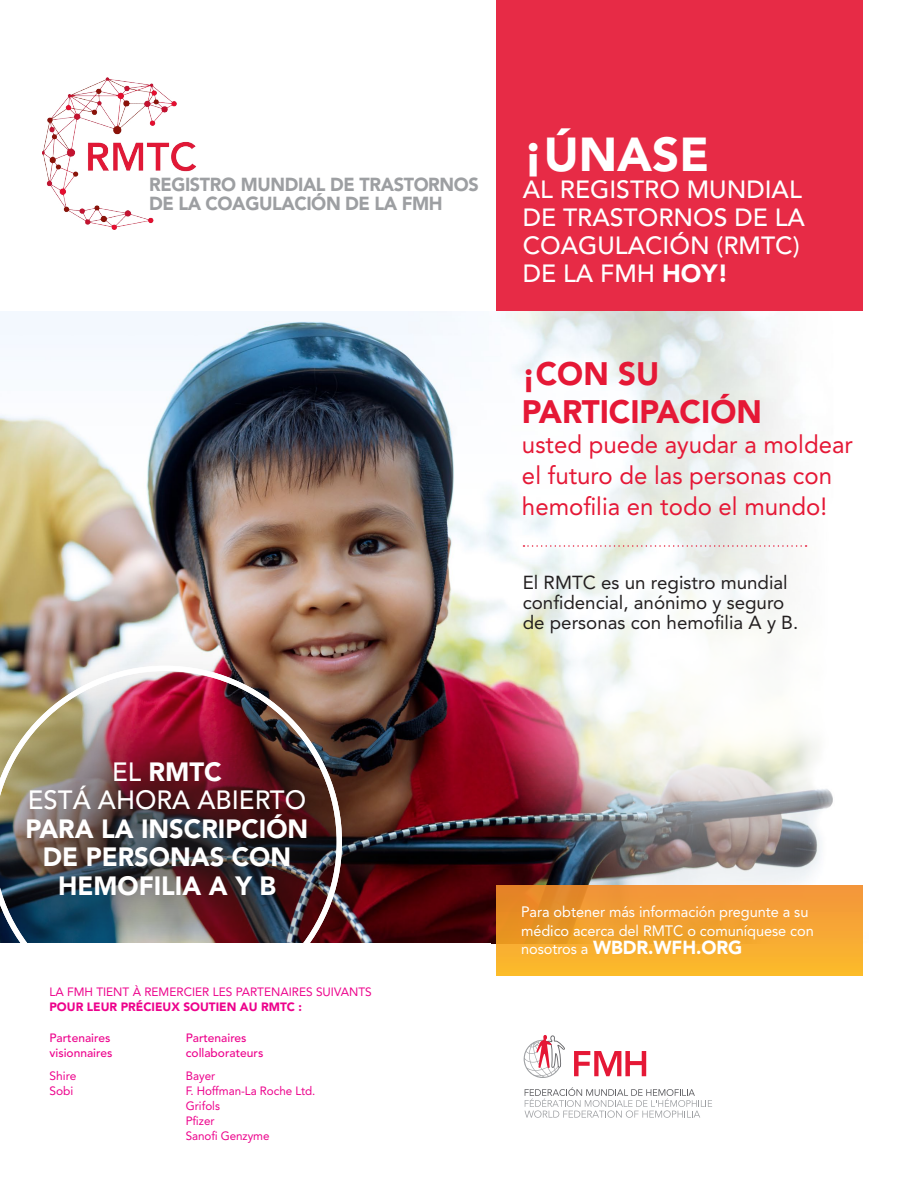
<style>
.page{position:relative;width:918px;height:1188px;background:#fff}
.page>*{position:absolute;margin:0;border:0;box-sizing:border-box;transform-origin:0 0}
.t1{font:900 47.25px "Avenir";color:#fff}
.Titre{font:900 32.25px/37.5px "Avenir";color:#e51836}
.t2{font:900 26.25px/28.5px "Avenir";color:#fff;text-align:center}
.Titre-2{font:24.75px/30.8px "Avenir";color:#e51836}
.t3{font:500 24.75px/27.8px "Avenir";color:#fff}
.t4{font:18.75px/20.2px "Avenir";color:#231f20}
.Titre-3{font:900 18.75px/18.9px "Avenir";letter-spacing:-.02em;color:#9d9fa2;scale:.96 1}
.t5{font:900 18.75px "Avenir";letter-spacing:-.005em;color:#fff}
.t6{font:15px/18.8px "Avenir";letter-spacing:-.005em;color:#fff}
.t7{font:12px/15px "Avenir";color:#ed028c}
.t8{font:500 12px/15px "Avenir";color:#ed028c}
.s1{font-weight:900}
.s2{font-weight:500}
.s3{font-weight:400;font-size:15px}
</style>
<div class="page">
<div style="left:496px;top:0;width:367px;height:311px;background:#e72b46"></div>
<img style="left:0;top:311px;width:784px;height:632px">
<img style="left:497px;top:468px;width:336px;height:417px">
<svg style="left:496px;top:885px;width:367px;height:91px;background:#f3a32f"></svg>
<div style="left:0;top:621px;width:443px;height:415px;background:#231f20;opacity:.75"></div>
<img style="left:0;top:666px;width:342px;height:277px">
<div style="left:0;top:943px;width:490px;height:245px;background:#fff"></div>
<svg style="left:524px;top:545px;width:283px;height:2px"></svg>
<svg style="left:574px;top:1051px;width:72px;height:25px"></svg>
<svg style="left:524px;top:1035px;width:41px;height:43px"></svg>
<svg style="left:525px;top:1087px;width:187px;height:31px"></svg>
<img style="left:42px;top:77px;width:154px;height:153px">
<p class="Titre-3" style="left:149px;top:175px;width:345px">REGISTRO MUNDIAL DE TRASTORNOS<br>DE LA COAGULACIÓN DE LA FMH</p>
<p class="t1" style="left:523px;top:126px;width:188px">¡ÚNASE</p>
<p class="t3" style="left:523px;top:177px;width:284px">AL REGISTRO MUNDIAL<br>DE TRASTORNOS DE LA<br>COAGULACIÓN (RMTC)<br>DE LA FMH <span class="s1">HOY!</span></p>
<p class="Titre" style="left:522px;top:355px;width:241px">¡CON SU<br>PARTICIPACIÓN</p>
<p class="Titre-2" style="left:522px;top:429px;width:332px">usted puede ayudar a moldear el futuro de las personas con hemofilia en todo el mundo!</p>
<p class="t4" style="left:523px;top:572px;width:277px">El RMTC es un registro mundial confidencial, anónimo y seguro de personas con hemofilia A y B.</p>
<p class="t2" style="left:26px;top:757px;width:284px"><span class="s2">EL</span> RMTC<br><span class="s2">ESTÁ AHORA ABIERTO<br></span>PARA LA INSCRIPCIÓN<br>DE PERSONAS CON<br>HEMOFILIA A Y B</p>
<p class="t7" style="left:50px;top:985px;width:324px">LA FMH TIENT À REMERCIER LES PARTENAIRES SUIVANTS<br><span class="s1">POUR LEUR PRÉCIEUX SOUTIEN AU RMTC :</span></p>
<p class="t8" style="left:186px;top:1030px;width:79px">Partenaires collaborateurs</p>
<p class="t7" style="left:186px;top:1068px;width:31px">Bayer</p>
<p class="t7" style="left:186px;top:1083px;width:131px">F. Hoffman-La Roche Ltd.</p>
<p class="t7" style="left:186px;top:1098px;width:36px">Grifols</p>
<p class="t7" style="left:186px;top:1113px;width:30px">Pfizer</p>
<p class="t7" style="left:186px;top:1128px;width:85px">Sanofi Genzyme</p>
<p class="t8" style="left:50px;top:1030px;width:64px">Partenaires visionnaires</p>
<p class="t7" style="left:50px;top:1068px;width:28px">Shire</p>
<p class="t7" style="left:50px;top:1083px;width:26px">Sobi</p>
<p class="t6" style="left:521px;top:902px;width:294px">Para obtener más información pregunte a su médico acerca del RMTC o comuníquese con</p>
<p class="t5" style="left:521px;top:937px;width:223px"><span class="s3">nosotros a</span> WBDR.WFH.ORG</p>
</div>
